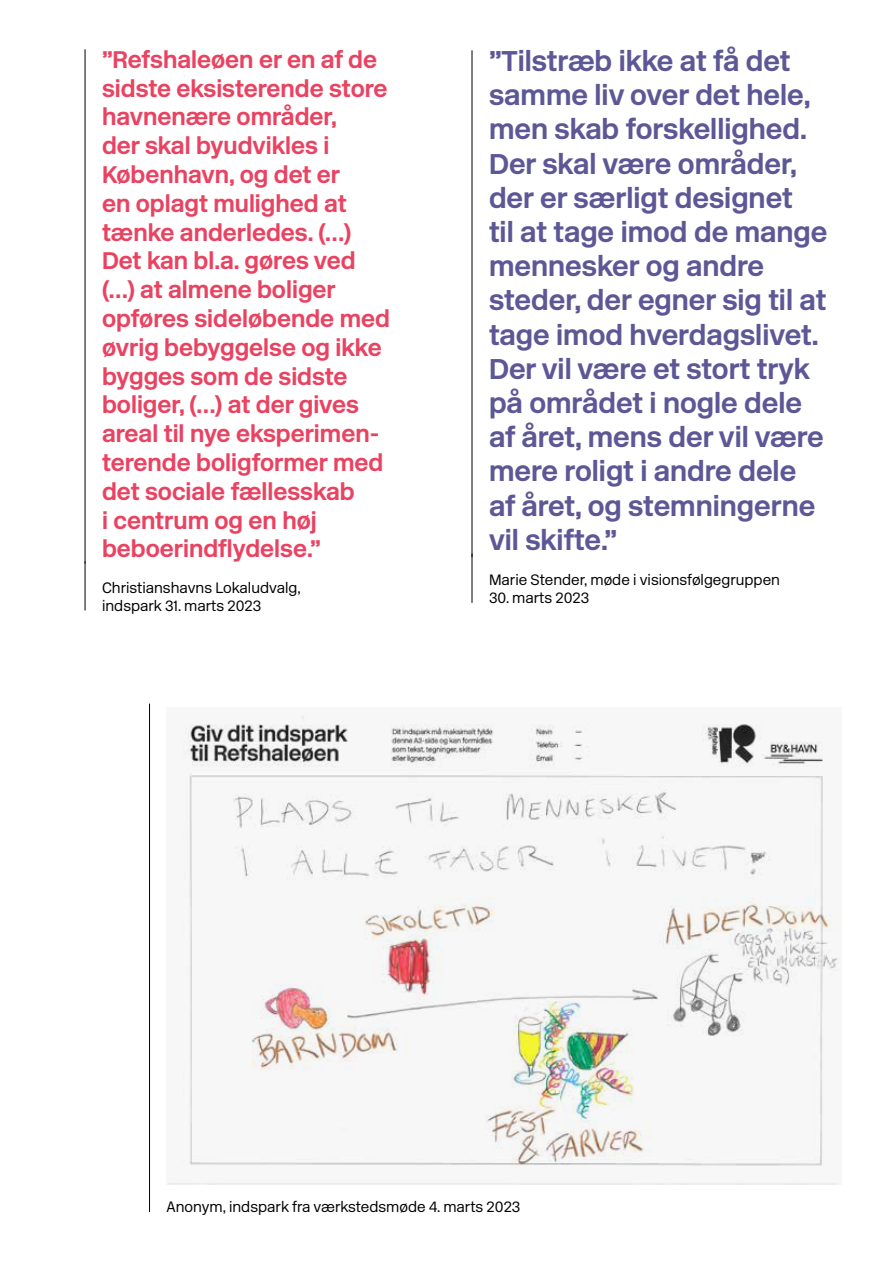
<style>
.page{position:relative;width:893px;height:1263px;background:#fff}
.page>*{position:absolute;margin:0;border:0;box-sizing:border-box;transform-origin:0 0}
.t1{font:700 28.5px/34.2px "New Rail Alphabet";color:#5e5796}
.t2{font:700 24px/28.8px "New Rail Alphabet";color:#e94362}
.t3{font:300 15px/18px "New Rail Alphabet";color:#000}
</style>
<div class="page">
<hr style="left:472px;top:50px;width:1px;height:507px;background:#000">
<hr style="left:472px;top:554px;width:1px;height:49px;background:#000">
<hr style="left:149px;top:704px;width:1px;height:508px;background:#000">
<img style="left:167px;top:715px;width:673px;height:470px">
<hr style="left:85px;top:49px;width:1px;height:514px;background:#000">
<hr style="left:85px;top:561px;width:1px;height:49px;background:#000">
<p class="t2" style="left:102px;top:45px;width:289px">”Refshaleøen er en af de sidste eksisterende store havnenære områder,<br>der skal byudvikles i<br>København, og det er<br>en oplagt mulighed at tænke anderledes. (…)<br>Det kan bl.a. gøres ved (…) at almene boliger opføres sideløbende med øvrig bebyggelse og ikke bygges som de sidste boliger, (…) at der gives areal til nye eksperimen&shy;terende boligformer med det sociale fællesskab<br>i centrum og en høj beboer indflydelse.”</p>
<p class="t3" style="left:102px;top:579px;width:200px">Christianshavns Lokaludvalg, indspark 31. marts 2023</p>
<p class="t1" style="left:489px;top:44px;width:340px">”Tilstræb ikke at få det samme liv over det hele, men skab forskellighed.<br>Der skal være områder, der er særligt designet<br>til at tage imod de mange mennesker og andre steder, der egner sig til at tage imod hverdagslivet.<br>Der vil være et stort tryk på området i nogle dele af året, mens der vil være mere roligt i andre dele af året, og stemningerne vil skifte.”</p>
<p class="t3" style="left:489px;top:571px;width:292px">Marie Stender, møde i visionsfølgegruppen</p>
<p class="t3" style="left:489px;top:589px;width:102px">30. marts 2023</p>
<p class="t3" style="left:167px;top:1198px;width:355px">Anonym, indspark fra værkstedsmøde 4. marts 2023</p>
</div>
